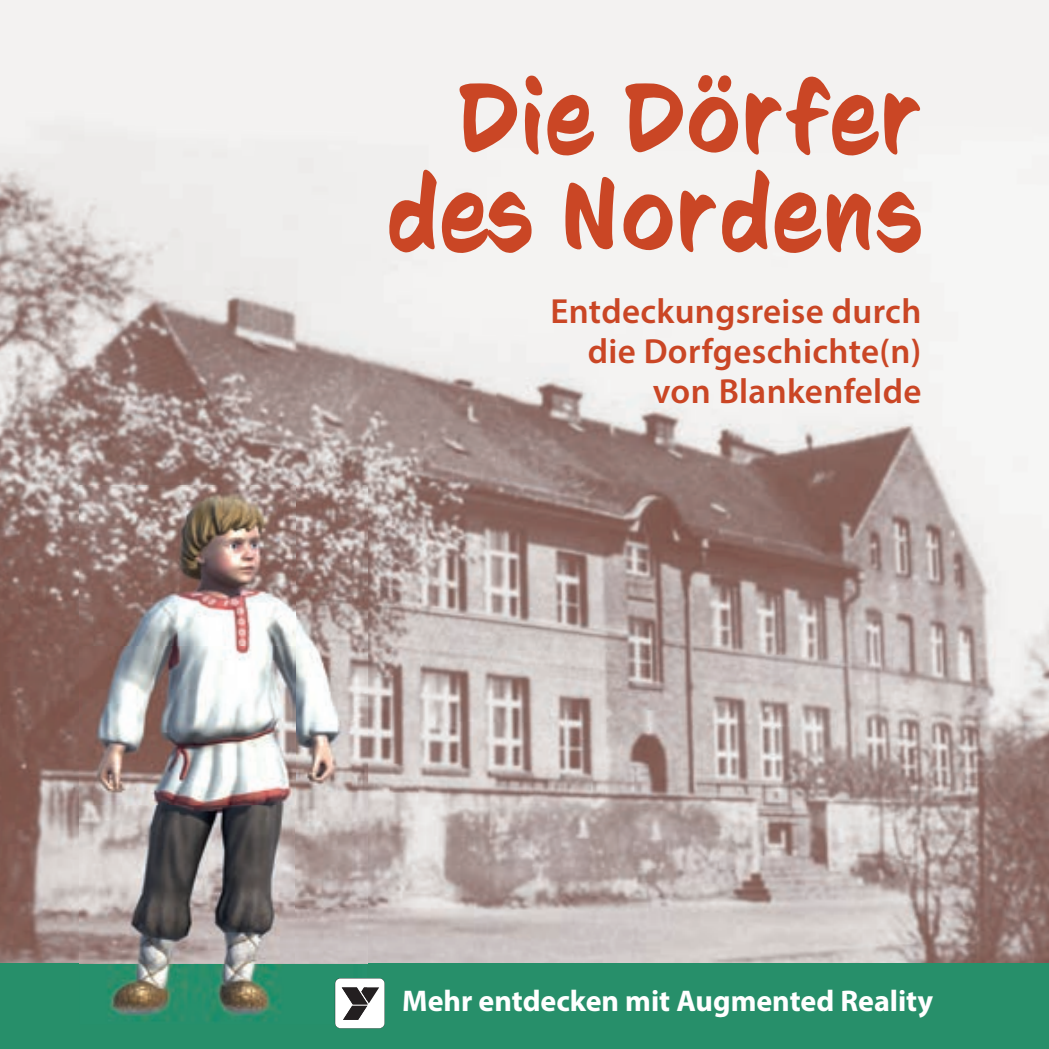
<style>
.page{position:relative;width:1049px;height:1049px;background:#fff}
.page>*{position:absolute;margin:0;border:0;box-sizing:border-box;transform-origin:0 0}
.t1{font:100px/97.5px "CC Sign Language";letter-spacing:.03em;color:#ca4625;text-align:right}
.t2{font:600 35px/40px "Myriad Pro";letter-spacing:.01em;color:#ca4625;text-align:right}
.t3{font:700 30px "Myriad Pro";color:#fff}
</style>
<div class="page">
<img style="left:0;top:0;width:1049px;height:964px">
<div style="left:0;top:964px;width:1049px;height:85px;background:#278f6a"></div>
<svg style="left:335px;top:978px;width:50px;height:50px"></svg>
<img style="left:80px;top:485px;width:287px;height:538px">
<img style="left:335px;top:978px;width:32px;height:46px">
<img style="left:343px;top:1006px;width:24px;height:14px">
<img style="left:342px;top:987px;width:25px;height:17px">
<h1 class="t1" style="left:388px;top:69px;width:535px">Die Dörfer des Nordens</h1>
<p class="t2" style="left:550px;top:290px;width:373px">Entdeckungsreise durch die Dorfgeschichte(n) von Blankenfelde</p>
<p class="t3" style="left:402px;top:981px;width:532px">Mehr entdecken mit Augmented Reality</p>
</div>
